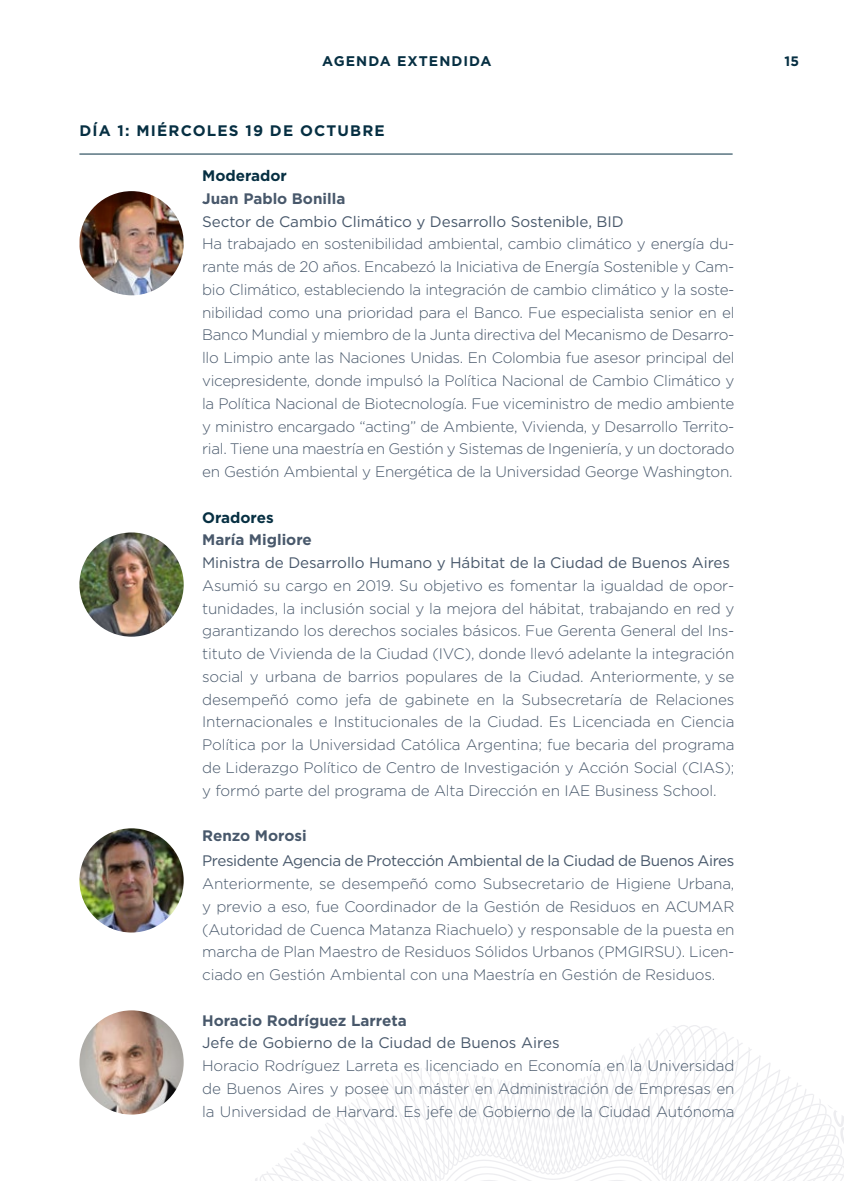
<style>
.page{position:relative;width:844px;height:1181px;background:#fff}
.page>*{position:absolute;margin:0;border:0;box-sizing:border-box;transform-origin:0 0}
.t1{font:300 15.22px/22.8px "Gotham HTF";letter-spacing:-.01em;color:#48586b;text-align:justify}
.t2{font:15.22px "Gotham HTF";letter-spacing:-.005em;color:#48586b}
.t3{font:700 15.22px "Gotham HTF";color:#48586b}
.t4{font:15.22px "Gotham HTF";letter-spacing:-.025em;color:#48586b}
.t5{font:700 15.22px "Gotham HTF";letter-spacing:.075em;color:#062f42}
.t6{font:700 15.22px "Gotham HTF";color:#062f42}
.t7{font:700 14px "Gotham HTF";letter-spacing:.075em;color:#062f42}
.t8{font:700 13.65px "Gotham HTF";color:#052e42}
</style>
<div class="page">
<svg style="left:255px;top:1033px;width:588px;height:148px"></svg>
<svg style="left:287px;top:1159px;width:531px;height:22px"></svg>
<hr style="left:79px;top:154px;width:653px;height:1px;background:#062f42">
<img style="left:79px;top:191px;width:105px;height:104px;border-radius:51px">
<img style="left:79px;top:532px;width:105px;height:104px;border-radius:52px">
<img style="left:79px;top:828px;width:105px;height:104px;border-radius:52px">
<img style="left:79px;top:1010px;width:105px;height:104px;border-radius:52px">
<p class="t7" style="left:322px;top:53px;width:171px">AGENDA EXTENDIDA</p>
<p class="t8" style="left:784px;top:53px;width:16px">15</p>
<p class="t5" style="left:79px;top:121px;width:307px">DÍA 1: MIÉRCOLES 19 DE OCTUBRE</p>
<p class="t6" style="left:202px;top:167px;width:86px">Moderador</p>
<p class="t3" style="left:202px;top:190px;width:145px">Juan Pablo Bonilla</p>
<p class="t2" style="left:202px;top:213px;width:423px">Sector de Cambio Climático y Desarrollo Sostenible, BID</p>
<p class="t1" style="left:202px;top:232px;width:533px">Ha trabajado en sostenibilidad ambiental, cambio climático y energía du&shy;rante más de 20 años. Encabezó la Iniciativa de Energía Sostenible y Cam&shy;bio Climático, estableciendo la integración de cambio climático y la soste&shy;nibilidad como una prioridad para el Banco. Fue especialista senior en el Banco Mundial y miembro de la Junta directiva del Mecanismo de Desarro&shy;llo Limpio ante las Naciones Unidas. En Colombia fue asesor principal del vicepresidente, donde impulsó la Política Nacional de Cambio Climático y la Política Nacional de Biotecnología. Fue viceministro de medio ambiente y ministro encargado “acting” de Ambiente, Vivienda, y Desarrollo Territo&shy;rial. Tiene una maestría en Gestión y Sistemas de Ingeniería, y un doctorado en Gestión Ambiental y Energética de la Universidad George Washington.</p>
<p class="t6" style="left:202px;top:508px;width:73px">Oradores</p>
<p class="t3" style="left:202px;top:531px;width:111px">María Migliore</p>
<p class="t2" style="left:202px;top:554px;width:529px">Ministra de Desarrollo Humano y Hábitat de la Ciudad de Buenos Aires</p>
<p class="t1" style="left:202px;top:574px;width:533px">Asumió su cargo en 2019. Su objetivo es fomentar la igualdad de opor&shy;tunidades, la inclusión social y la mejora del hábitat, trabajando en red y garantizando los derechos sociales básicos. Fue Gerenta General del Ins&shy;tituto de Vivienda de la Ciudad (IVC), donde llevó adelante la integración social y urbana de barrios populares de la Ciudad. Anteriormente, y se desempeñó como jefa de gabinete en la Subsecretaría de Relaciones Internacionales e Institucionales de la Ciudad. Es Licenciada en Ciencia Política por la Universidad Católica Argentina; fue becaria del programa de Liderazgo Político de Centro de Investigación y Acción Social (CIAS); y formó parte del programa de Alta Dirección en IAE Business School.</p>
<p class="t3" style="left:202px;top:827px;width:106px">Renzo Morosi</p>
<p class="t4" style="left:202px;top:852px;width:533px">Presidente Agencia de Protección Ambiental de la Ciudad de Buenos Aires</p>
<p class="t1" style="left:202px;top:872px;width:533px">Anteriormente, se desempeñó como Subsecretario de Higiene Urbana, y previo a eso, fue Coordinador de la Gestión de Residuos en ACUMAR (Autoridad de Cuenca Matanza Riachuelo) y responsable de la puesta en marcha de Plan Maestro de Residuos Sólidos Urbanos (PMGIRSU). Licen&shy;ciado en Gestión Ambiental con una Maestría en Gestión de Residuos.</p>
<p class="t3" style="left:202px;top:1011px;width:206px">Horacio Rodríguez Larreta</p>
<p class="t2" style="left:202px;top:1034px;width:359px">Jefe de Gobierno de la Ciudad de Buenos Aires</p>
<p class="t1" style="left:202px;top:1054px;width:533px">Horacio Rodríguez Larreta es licenciado en Economía en la Universidad de Buenos Aires y posee un máster en Administración de Empresas en la Universidad de Harvard. Es jefe de Gobierno de la Ciudad Autónoma</p>
</div>
